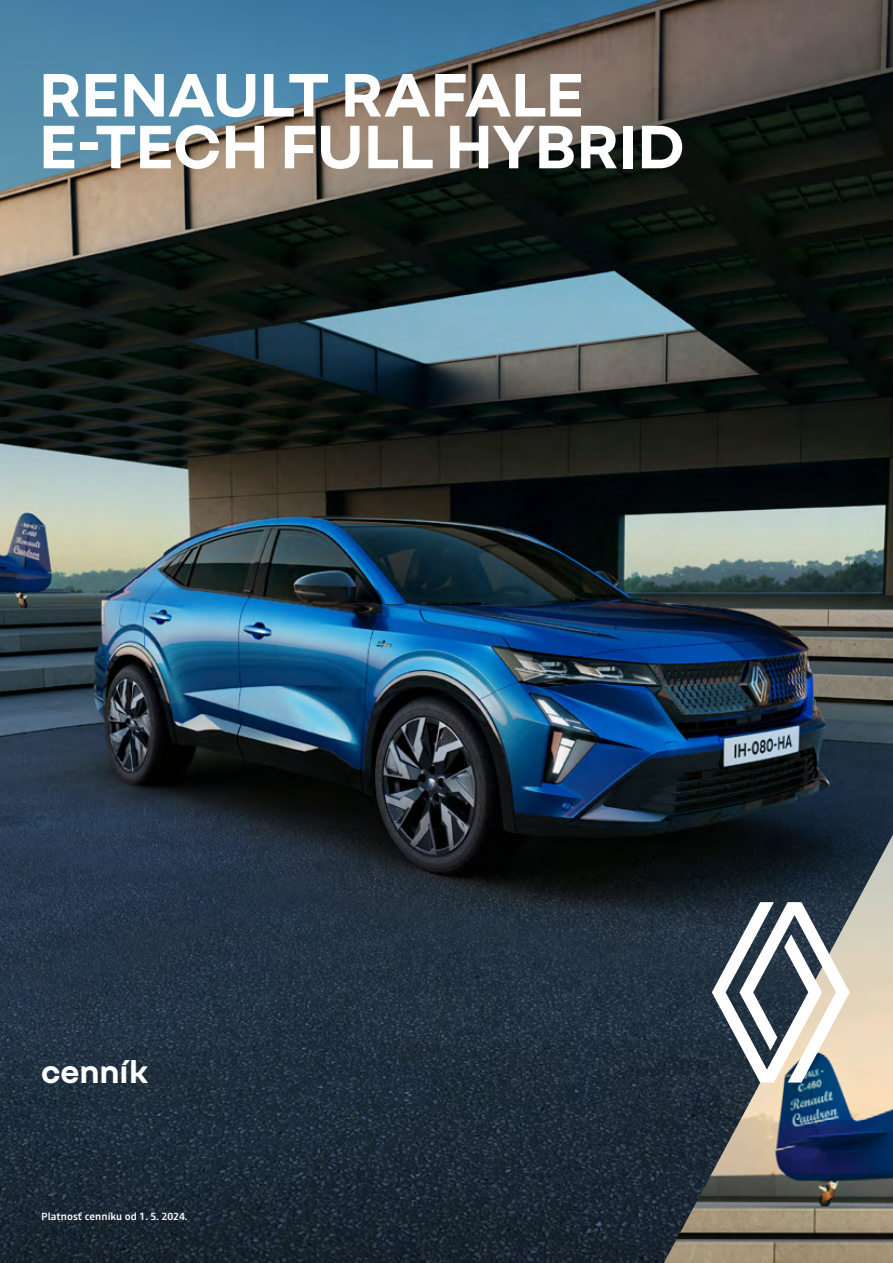
<style>
.page{position:relative;width:893px;height:1263px;background:#fff}
.page>*{position:absolute;margin:0;border:0;box-sizing:border-box;transform-origin:0 0}
.t1{font:700 66.45px/51.8px "Nouvel R";letter-spacing:-.015em;color:#fff}
.t2{font:700 33.3px "Nouvel R";letter-spacing:-.005em;color:#fff}
.t3{font:500 10.5px "Read";color:#fff}
</style>
<div class="page">
<img style="left:0;top:0;width:893px;height:1263px">
<img style="left:664px;top:834px;width:229px;height:429px">
<svg style="left:712px;top:902px;width:138px;height:180px"></svg>
<p class="t1" style="left:39px;top:65px;width:647px">RENAULT RAFALE<br>E-TECH FULL HYBRID</p>
<p class="t2" style="left:41px;top:1050px;width:109px">cenník</p>
<p class="t3" style="left:41px;top:1209px;width:148px">Platnosť cenníku od 1. 5. 2024.</p>
</div>
